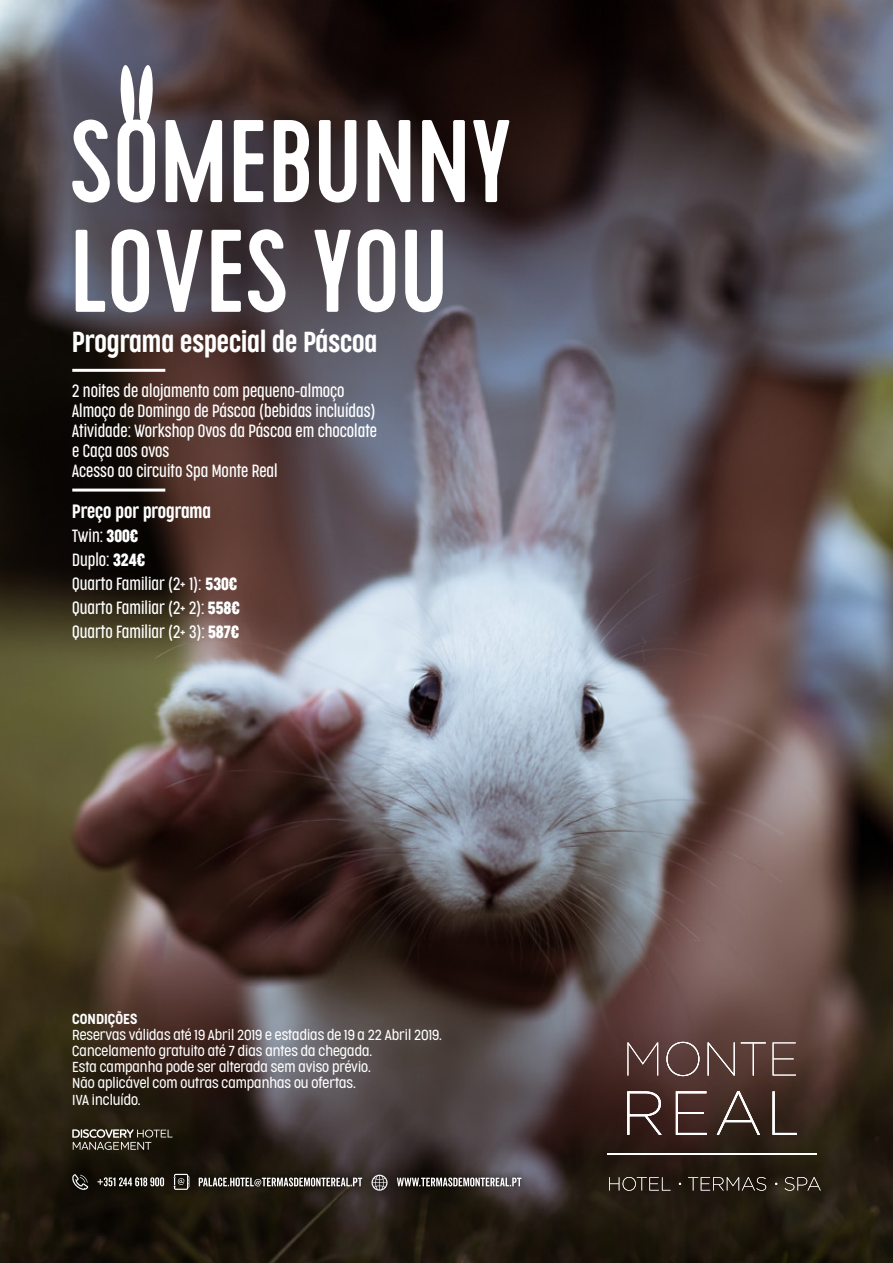
<style>
.page{position:relative;width:893px;height:1263px;background:#fff}
.page>*{position:absolute;margin:0;border:0;box-sizing:border-box;transform-origin:0 0}
.t1{font:300 27px "Cocogoose Compressed";color:#fff}
.t2{font:300 18px "Cocogoose Compressed";color:#fff}
.t3{font:300 16.5px/19.8px "Cocogoose Compressed";color:#fff}
.t4{font:300 13.5px/16.2px "Cocogoose Condensed";color:#fff}
.t5{font:300 13.5px "Cocogoose Condensed";color:#fff}
.s1{font-weight:400}
</style>
<div class="page">
<img style="left:0;top:0;width:893px;height:1263px">
<svg style="left:76px;top:229px;width:367px;height:83px"></svg>
<svg style="left:72px;top:65px;width:438px;height:138px"></svg>
<hr style="left:72px;top:369px;width:93px;height:3px;background:#fff">
<hr style="left:72px;top:489px;width:93px;height:3px;background:#fff">
<svg style="left:72px;top:1129px;width:101px;height:21px;background:#534f44"></svg>
<div style="left:65px;top:1165px;width:464px;height:33px;background:#000;opacity:.75"></div>
<svg style="left:72px;top:1174px;width:16px;height:16px"></svg>
<svg style="left:397px;top:1177px;width:124px;height:9px"></svg>
<svg style="left:199px;top:1177px;width:163px;height:9px"></svg>
<svg style="left:97px;top:1177px;width:67px;height:9px"></svg>
<svg style="left:173px;top:1174px;width:16px;height:16px"></svg>
<svg style="left:371px;top:1175px;width:17px;height:16px"></svg>
<svg style="left:609px;top:1177px;width:61px;height:14px"></svg>
<svg style="left:688px;top:1177px;width:78px;height:14px"></svg>
<svg style="left:785px;top:1177px;width:36px;height:14px"></svg>
<svg style="left:627px;top:1042px;width:31px;height:33px"></svg>
<svg style="left:708px;top:1042px;width:27px;height:33px"></svg>
<svg style="left:741px;top:1042px;width:25px;height:33px"></svg>
<svg style="left:772px;top:1042px;width:24px;height:33px"></svg>
<svg style="left:627px;top:1091px;width:35px;height:44px"></svg>
<svg style="left:676px;top:1091px;width:31px;height:44px"></svg>
<svg style="left:717px;top:1091px;width:43px;height:44px;background:#584841"></svg>
<svg style="left:772px;top:1091px;width:25px;height:44px"></svg>
<hr style="left:607px;top:1153px;width:210px;height:1px;background:#fff">
<svg style="left:666px;top:1042px;width:33px;height:34px"></svg>
<h1 class="t1" style="left:72px;top:324px;width:307px">Programa especial de Páscoa</h1>
<p class="t3" style="left:72px;top:381px;width:306px">2 noites de alojamento com pequeno-almoço Almoço de Domingo de Páscoa (bebidas incluídas)<br>Atividade: Workshop Ovos da Páscoa em chocolate e Caça aos ovos<br>Acesso ao circuito Spa Monte Real</p>
<p class="t2" style="left:72px;top:500px;width:140px">Preço por programa</p>
<p class="t3" style="left:72px;top:524px;width:169px;line-height:24px">Twin: <span class="s1">300€<br></span>Duplo: <span class="s1">324€<br></span>Quarto Familiar (2+ 1): <span class="s1">530€<br></span>Quarto Familiar (2+ 2): <span class="s1">558€<br></span>Quarto Familiar (2+ 3): <span class="s1">587€</span></p>
<p class="t5" style="left:72px;top:1009px;width:66px">CONDIÇÕES</p>
<p class="t4" style="left:72px;top:1026px;width:371px">Reservas válidas até 19 Abril 2019 e estadias de 19 a 22 Abril 2019.<br>Cancelamento gratuito até 7 dias antes da chegada.<br>Esta campanha pode ser alterada sem aviso prévio.<br>Não aplicável com outras campanhas ou ofertas.<br>IVA incluído.</p>
</div>
